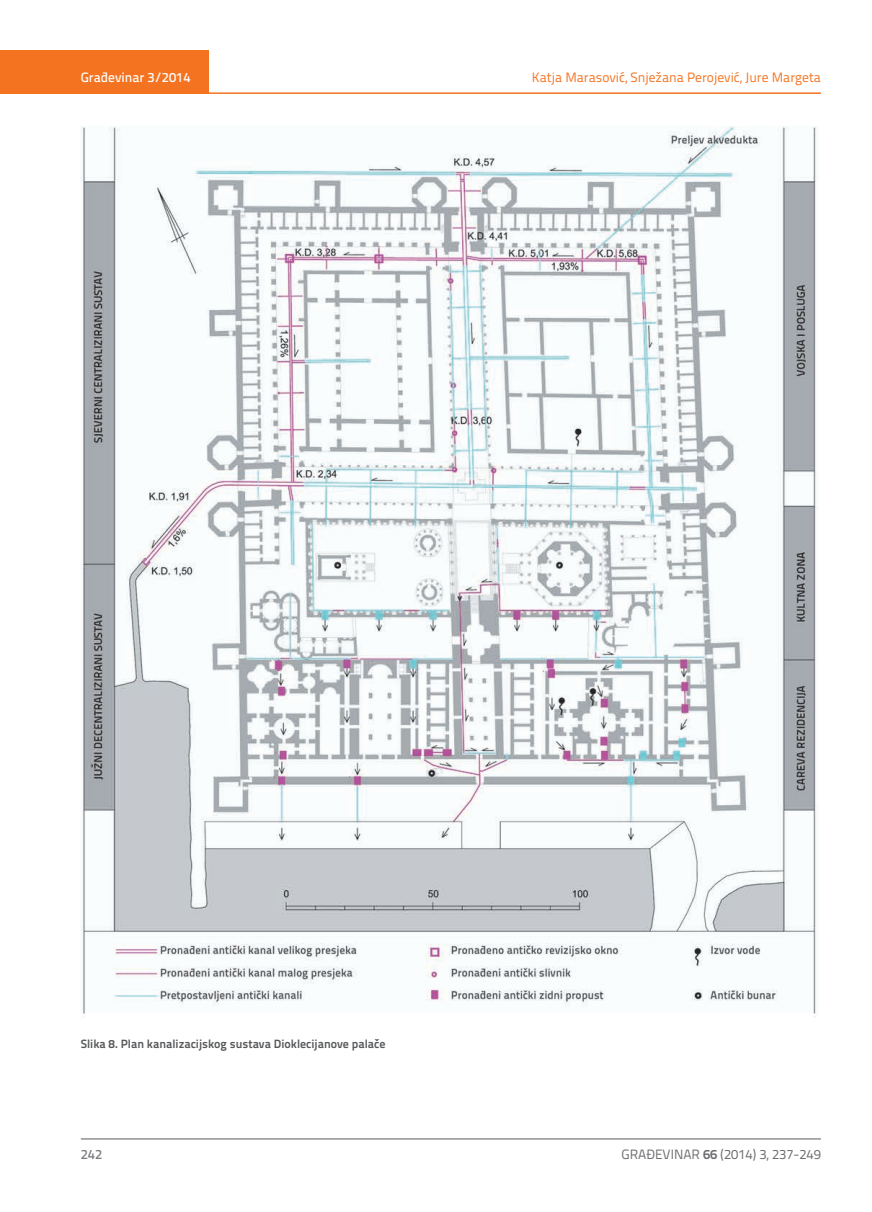
<style>
.page{position:relative;width:872px;height:1212px;background:#fff}
.page>*{position:absolute;margin:0;border:0;box-sizing:border-box;transform-origin:0 0}
.t1{font:13.5px "Titillium Text 22 L";color:#f47321}
.t2{font:13.5px "Titillium Text 22 L";color:#6c6d70}
.t3{font:500 13.5px "Titillium Text 22 L";color:#fff}
.t4{font:500 13.5px "Titillium Text 22 L";color:#787a7d}
.t5{font:700 12px "Titillium Text 22 L";color:#57585a}
.s1{font-weight:700}
</style>
<div class="page">
<div style="left:0;top:50px;width:208px;height:44px;background:#f47321"></div>
<hr style="left:0;top:92px;width:821px;height:2px;background:#f47321">
<hr style="left:81px;top:1139px;width:740px;height:1px;background:#57585a">
<img style="left:81px;top:127px;width:737px;height:891px">
<p class="t3" style="left:81px;top:67px;width:111px">Građevinar 3/2014</p>
<p class="t1" style="left:532px;top:68px;width:291px">Katja Marasović, Snježana Perojević, Jure Margeta</p>
<p class="t5" style="left:81px;top:1034px;width:306px">Slika 8. Plan kanalizacijskog sustava Dioklecijanove palače</p>
<p class="t4" style="left:81px;top:1144px;width:23px">242</p>
<p class="t2" style="left:621px;top:1144px;width:201px">GRAĐEVINAR <span class="s1">66</span> (2014) 3, 237-249</p>
</div>
